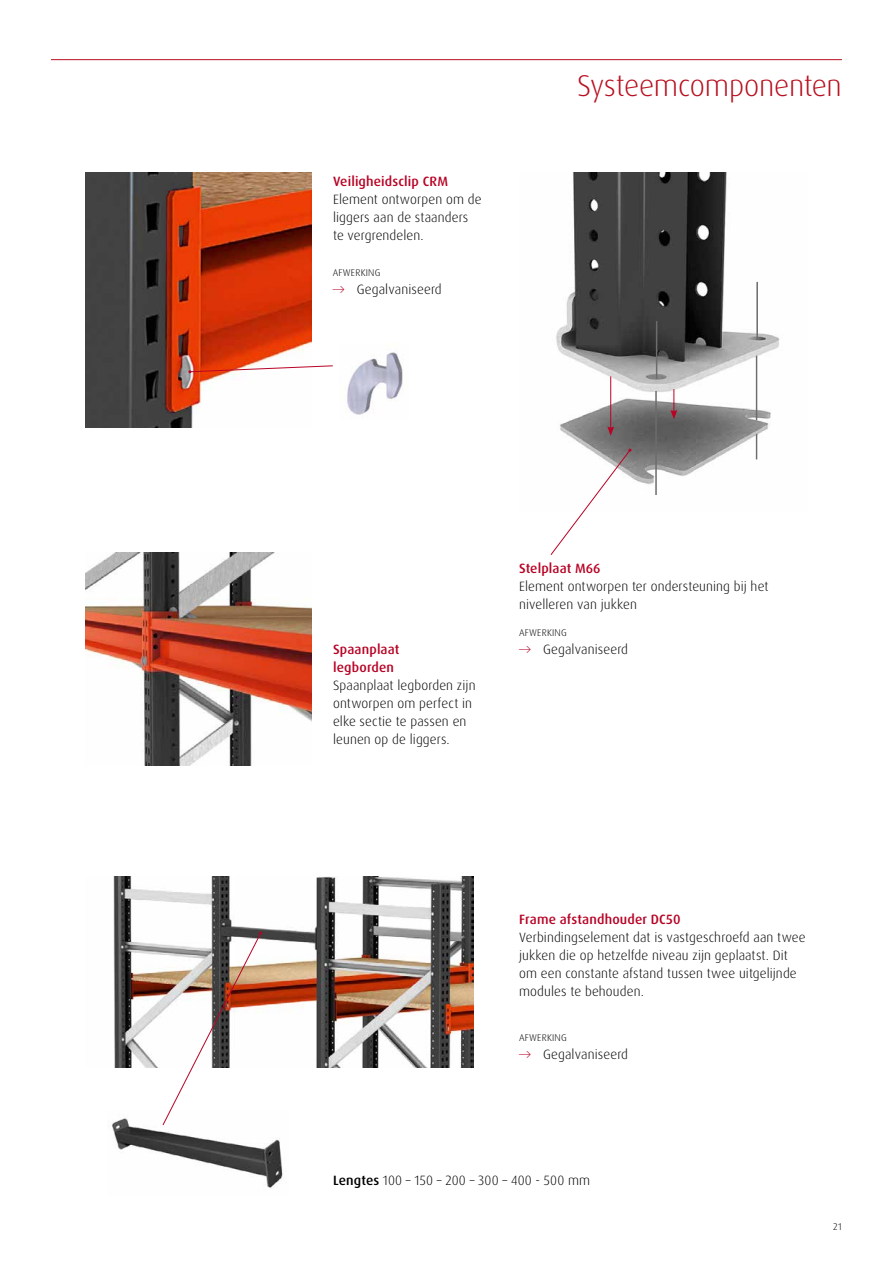
<style>
.page{position:relative;width:893px;height:1263px;background:#fff}
.page>*{position:absolute;margin:0;border:0;box-sizing:border-box;transform-origin:0 0}
.t1{font:300 30px "Dax Pro";letter-spacing:-.01em;color:#b80f1f}
.t2{font:300 13.5px/18px "Dax Pro";letter-spacing:.01em;color:#000}
.t3{font:500 13.5px/18px "Dax Pro";letter-spacing:.01em;color:#b80325}
.t4{font:300 9.75px "Dax Pro";letter-spacing:.02em;color:#000}
.s1{color:#b80325}
.s2{font-weight:500}
</style>
<div class="page">
<img style="left:85px;top:172px;width:227px;height:255px">
<img style="left:556px;top:172px;width:224px;height:313px">
<img style="left:85px;top:553px;width:227px;height:212px">
<img style="left:347px;top:352px;width:56px;height:63px">
<svg style="left:188px;top:365px;width:145px;height:8px"></svg>
<svg style="left:550px;top:449px;width:81px;height:106px"></svg>
<hr style="left:610px;top:376px;width:1px;height:53px;background:#b80325">
<svg style="left:607px;top:426px;width:7px;height:10px"></svg>
<svg style="left:670px;top:389px;width:7px;height:30px"></svg>
<hr style="left:656px;top:321px;width:1px;height:58px;background:#6b6c6e">
<hr style="left:756px;top:282px;width:2px;height:58px;background:#6b6c6e">
<hr style="left:655px;top:391px;width:2px;height:104px;background:#6b6c6e">
<hr style="left:756px;top:355px;width:1px;height:65px;background:#6b6c6e">
<svg style="left:756px;top:433px;width:1px;height:26px"></svg>
<img style="left:113px;top:876px;width:360px;height:192px">
<img style="left:112px;top:1118px;width:171px;height:70px">
<svg style="left:162px;top:931px;width:100px;height:195px"></svg>
<hr style="left:51px;top:59px;width:791px;height:1px;background:#b80f1f">
<p class="t3" style="left:333px;top:172px;width:117px">Veiligheidsclip CRM</p>
<p class="t2" style="left:333px;top:190px;width:150px">Element ontworpen om de liggers aan de staanders te vergrendelen.</p>
<p class="t4" style="left:333px;top:266px;width:49px">AFWERKING</p>
<p class="t2" style="left:333px;top:280px;width:110px"><span class="s1">→</span> Gegalvaniseerd</p>
<h1 class="t1" style="left:577px;top:66px;width:266px">Systeemcomponenten</h1>
<p class="t3" style="left:333px;top:640px;width:68px">Spaanplaat legborden</p>
<p class="t2" style="left:333px;top:676px;width:144px">Spaanplaat legborden zijn ontworpen om perfect in elke sectie te passen en leunen op de liggers.</p>
<p class="t3" style="left:519px;top:559px;width:83px">Stelplaat M66</p>
<p class="t2" style="left:519px;top:577px;width:251px">Element ontworpen ter ondersteuning bij het nivelleren van jukken</p>
<p class="t4" style="left:519px;top:626px;width:49px">AFWERKING</p>
<p class="t2" style="left:519px;top:640px;width:110px"><span class="s1">→</span> Gegalvaniseerd</p>
<p class="t3" style="left:519px;top:910px;width:163px">Frame afstandhouder DC50</p>
<p class="t2" style="left:519px;top:928px;width:288px">Verbindingselement dat is vastgeschroefd aan twee jukken die op hetzelfde niveau zijn geplaatst. Dit om een constante afstand tussen twee uitgelijnde modules te behouden.</p>
<p class="t4" style="left:519px;top:1031px;width:49px">AFWERKING</p>
<p class="t2" style="left:519px;top:1045px;width:110px"><span class="s1">→</span> Gegalvaniseerd</p>
<p class="t2" style="left:333px;top:1171px;width:259px"><span class="s2">Lengtes</span> 100 – 150 – 200 – 300 – 400 - 500 mm</p>
<p class="t4" style="left:833px;top:1220px;width:10px">21</p>
</div>
